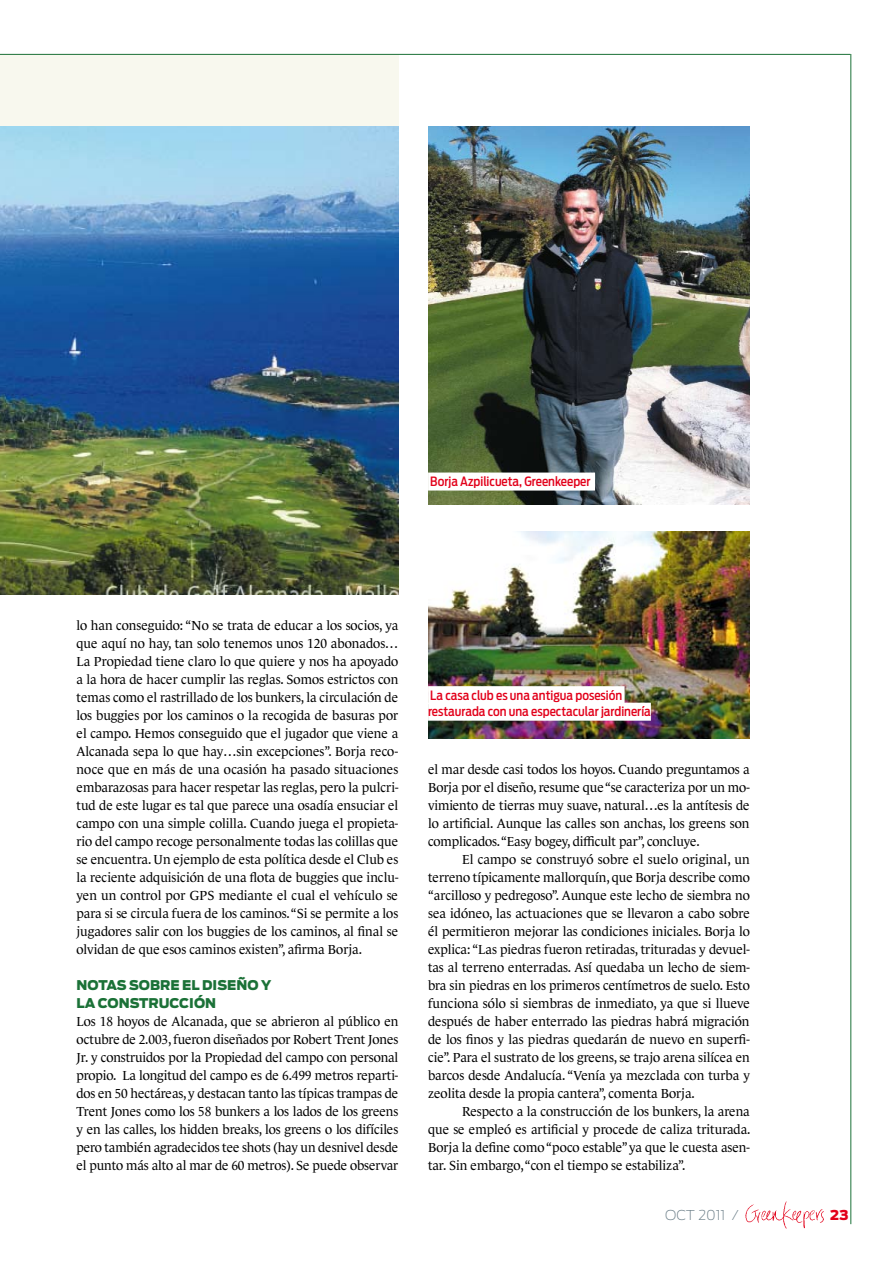
<style>
.page{position:relative;width:893px;height:1263px;background:#fff}
.page>*{position:absolute;margin:0;border:0;box-sizing:border-box;transform-origin:0 0}
.t1{font:200 13.5px "Antenna";color:#697c86}
.t2{font:900 13.5px "Antenna";color:#e2001a}
.t3{font:13.35px/18px "Le Monde Journal";color:#000;text-align:justify}
.t4{font:900 13.35px "Antenna";color:#1b7137}
.t5{font:500 12.75px/16.5px "Antenna Cond";color:#e2001a}
</style>
<div class="page">
<img style="left:745px;top:1201px;width:79px;height:28px">
<div style="left:0;top:54px;width:398px;height:396px;background:#f8f8ee"></div>
<hr style="left:0;top:54px;width:850px;height:1px;background:#1b7137">
<hr style="left:850px;top:54px;width:1px;height:1170px;background:#1b7137">
<img style="left:428px;top:126px;width:322px;height:378px">
<img style="left:428px;top:531px;width:322px;height:207px">
<div style="left:428px;top:473px;width:167px;height:18px;background:#fff"></div>
<div style="left:428px;top:686px;width:197px;height:18px;background:#fff"></div>
<div style="left:428px;top:703px;width:223px;height:18px;background:#fff"></div>
<img style="left:0;top:126px;width:398px;height:468px">
<p class="t5" style="left:430px;top:473px;width:162px">Borja Azpilicueta, Greenkeeper</p>
<p class="t3" style="left:77px;top:616px;width:323px">lo han conseguido: “No se trata de educar a los socios, ya que aquí no hay, tan solo tenemos unos 120 abonados… La Propiedad tiene claro lo que quiere y nos ha apoyado a la hora de hacer cumplir las reglas. Somos estrictos con temas como el rastrillado de los bunkers, la circulación de los buggies por los caminos o la recogida de basuras por el campo. Hemos conseguido que el jugador que viene a Alcanada sepa lo que hay…sin excepciones”. Borja reco&shy;noce que en más de una ocasión ha pasado situaciones embarazosas para hacer respetar las reglas, pero la pulcri&shy;tud de este lugar es tal que parece una osadía ensuciar el campo con una simple colilla. Cuando juega el propieta&shy;rio del campo recoge personalmente todas las colillas que se encuentra. Un ejemplo de esta política desde el Club es la reciente adquisición de una flota de buggies que inclu&shy;yen un control por GPS mediante el cual el vehículo se para si se circula fuera de los caminos. “Si se permite a los jugadores salir con los buggies de los caminos, al final se olvidan de que esos caminos existen”, afirma Borja.</p>
<p class="t4" style="left:77px;top:977px;width:33px">NOTAS</p>
<p class="t4" style="left:129px;top:977px;width:141px">SOBRE EL DISEÑO Y</p>
<p class="t4" style="left:77px;top:995px;width:53px">LA CONST</p>
<p class="t4" style="left:148px;top:995px;width:21px">RUCC</p>
<p class="t4" style="left:189px;top:995px;width:26px">IÓN</p>
<p class="t3" style="left:77px;top:1012px;width:323px">Los 18 hoyos de Alcanada, que se abrieron al público en octubre de 2.003, fueron diseñados por Robert Trent Jones Jr. y construidos por la Propiedad del campo con personal propio. La longitud del campo es de 6.499 metros reparti&shy;dos en 50 hectáreas, y destacan tanto las típicas trampas de Trent Jones como los 58 bunkers a los lados de los greens y en las calles, los hidden breaks, los greens o los difíciles pero también agradecidos tee shots (hay un desnivel desde el punto más alto al mar de 60 metros). Se puede observar</p>
<p class="t5" style="left:428px;top:687px;width:224px">La casa club es una antigua posesión restaurada con una espectacular jardinería</p>
<p class="t3" style="left:428px;top:760px;width:323px">el mar desde casi todos los hoyos. Cuando preguntamos a Borja por el diseño, resume que “se caracteriza por un mo&shy;vimiento de tierras muy suave, natural…es la antítesis de lo artificial. Aunque las calles son anchas, los greens son complicados. “Easy bogey, difficult par”, concluye.</p>
<p class="t3" style="left:428px;top:850px;width:323px;text-indent:34px">El campo se construyó sobre el suelo original, un terreno típicamente mallorquín, que Borja describe como “arcilloso y pedregoso”. Aunque este lecho de siembra no sea idóneo, las actuaciones que se llevaron a cabo sobre él permitieron mejorar las condiciones iniciales. Borja lo explica: “Las piedras fueron retiradas, trituradas y devuel&shy;tas al terreno enterradas. Así quedaba un lecho de siem&shy;bra sin piedras en los primeros centímetros de suelo. Esto funciona sólo si siembras de inmediato, ya que si llueve después de haber enterrado las piedras habrá migración de los finos y las piedras quedarán de nuevo en superfi&shy;cie”. Para el sustrato de los greens, se trajo arena silícea en barcos desde Andalucía. “Venía ya mezclada con turba y zeolita desde la propia cantera”, comenta Borja.</p>
<p class="t3" style="left:428px;top:1102px;width:324px;text-indent:34px">Respecto a la construcción de los bunkers, la arena que se empleó es artificial y procede de caliza triturada.<br>Borja la define como “poco estable” ya que le cuesta asen&shy;tar. Sin embargo, “con el tiempo se estabiliza”.</p>
<p class="t1" style="left:665px;top:1207px;width:75px">OCT 2011 /</p>
<p class="t2" style="left:830px;top:1207px;width:20px">23</p>
</div>
